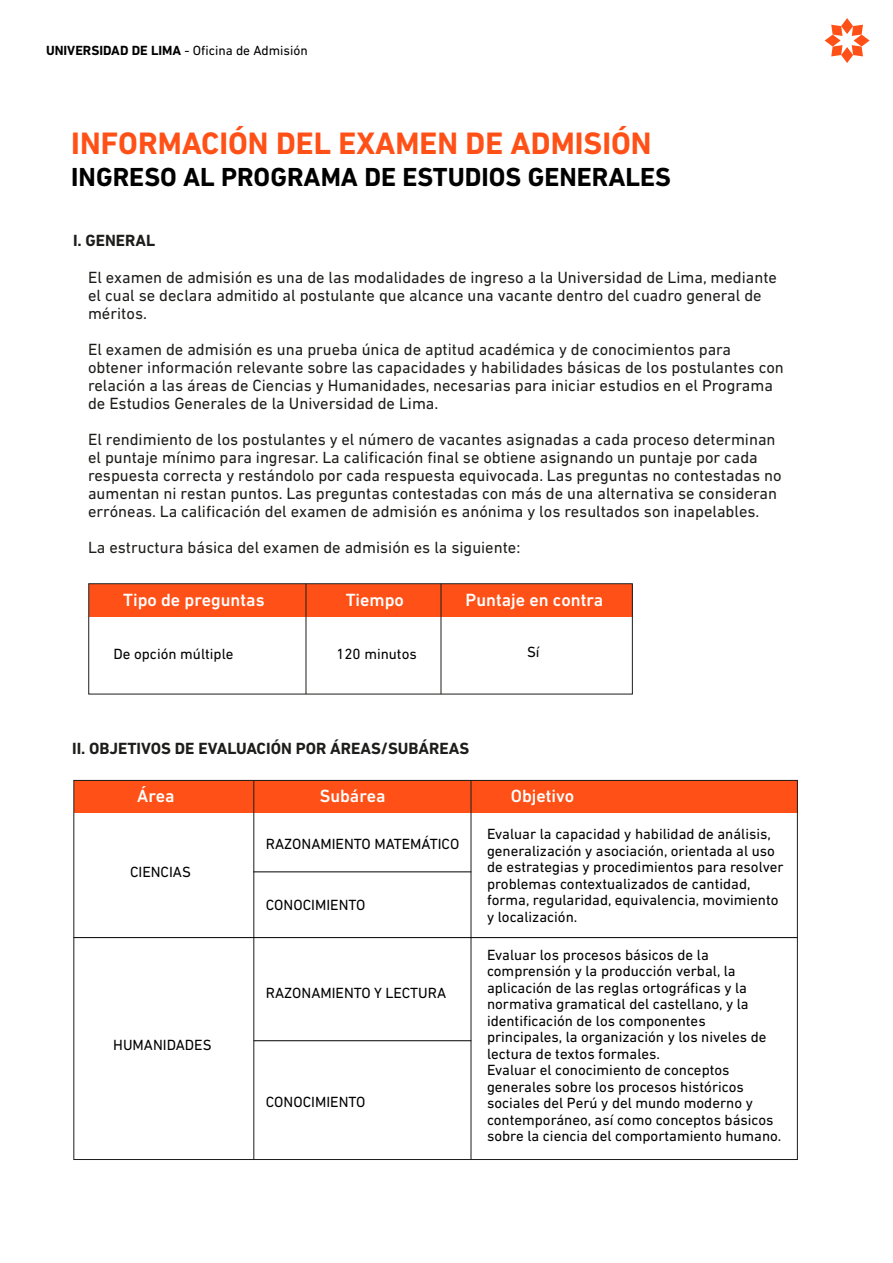
<style>
.page{position:relative;width:893px;height:1263px;background:#fff}
.page>*{position:absolute;margin:0;border:0;box-sizing:border-box;transform-origin:0 0}
.t1{font:700 31.5px "DIN Next LT Pro";color:#ff5117}
.t2{font:700 26.55px "DIN Next LT Pro";color:#000}
.t3{font:500 18px "DIN Next LT Pro";color:#fff}
.t4{font:16.5px/18px "DIN Next LT Pro";color:#1d1d1b}
.t5{font:700 16.5px "DIN Next LT Pro";color:#1d1d1b}
.t6{font:15px/16.5px "DIN Next LT Pro";color:#000}
.t7{font:13.5px "DIN Next LT Pro";color:#000}
.s1{font-weight:700}
</style>
<div class="page">
<div style="left:89px;top:584px;width:543px;height:33px;background:#ff5117"></div>
<div style="left:88px;top:583px;width:545px;height:111px;border:1px solid #1d1d1b"></div>
<hr style="left:306px;top:584px;width:1px;height:110px;background:#1d1d1b">
<hr style="left:441px;top:584px;width:1px;height:110px;background:#1d1d1b">
<svg style="left:825px;top:18px;width:45px;height:45px"></svg>
<div style="left:74px;top:780px;width:723px;height:33px;background:#ff5117"></div>
<hr style="left:253px;top:780px;width:1px;height:379px;background:#1d1d1b">
<hr style="left:471px;top:780px;width:1px;height:379px;background:#1d1d1b">
<hr style="left:253px;top:871px;width:218px;height:1px;background:#000">
<hr style="left:74px;top:937px;width:723px;height:1px;background:#000">
<hr style="left:254px;top:1040px;width:217px;height:1px;background:#000">
<p class="t7" style="left:46px;top:43px;width:263px"><span class="s1">UNIVERSIDAD DE LIMA</span> - Oficina de Admisión</p>
<h1 class="t1" style="left:71px;top:125px;width:582px">INFORMACIÓN DEL EXAMEN DE ADMISIÓN</h1>
<h2 class="t2" style="left:71px;top:162px;width:601px">INGRESO AL PROGRAMA DE ESTUDIOS GENERALES</h2>
<p class="t5" style="left:73px;top:230px;width:84px">I. GENERAL</p>
<p class="t4" style="left:88px;top:268px;width:690px">El examen de admisión es una de las modalidades de ingreso a la Universidad de Lima, mediante el cual se declara admitido al postulante que alcance una vacante dentro del cuadro general de méritos.</p>
<p class="t4" style="left:88px;top:340px;width:697px">El examen de admisión es una prueba única de aptitud académica y de conocimientos para obtener información relevante sobre las capacidades y habilidades básicas de los postulantes con relación a las áreas de Ciencias y Humanidades, necesarias para iniciar estudios en el Programa de Estudios Generales de la Universidad de Lima.</p>
<p class="t4" style="left:88px;top:430px;width:695px">El rendimiento de los postulantes y el número de vacantes asignadas a cada proceso determinan el puntaje mínimo para ingresar. La calificación final se obtiene asignando un puntaje por cada respuesta correcta y restándolo por cada respuesta equivocada. Las preguntas no contestadas no aumentan ni restan puntos. Las preguntas contestadas con más de una alternativa se consideran erróneas. La calificación del examen de admisión es anónima y los resultados son inapelables.</p>
<p class="t4" style="left:88px;top:538px;width:434px">La estructura básica del examen de admisión es la siguiente:</p>
<p class="t3" style="left:123px;top:589px;width:143px">Tipo de preguntas</p>
<p class="t3" style="left:346px;top:589px;width:60px">Tiempo</p>
<p class="t3" style="left:466px;top:589px;width:139px">Puntaje en contra</p>
<p class="t6" style="left:114px;top:645px;width:121px">De opción múltiple</p>
<p class="t6" style="left:336px;top:645px;width:82px">120 minutos</p>
<p class="t6" style="left:527px;top:644px;width:14px">Sí</p>
<p class="t5" style="left:72px;top:739px;width:399px">II. OBJETIVOS DE EVALUACIÓN POR ÁREAS/SUBÁREAS</p>
<p class="t3" style="left:137px;top:786px;width:39px">Área</p>
<p class="t6" style="left:130px;top:863px;width:62px">CIENCIAS</p>
<p class="t6" style="left:113px;top:1037px;width:100px">HUMANIDADES</p>
<p class="t3" style="left:320px;top:786px;width:67px">Subárea</p>
<p class="t3" style="left:511px;top:786px;width:65px">Objetivo</p>
<p class="t6" style="left:266px;top:836px;width:195px">RAZONAMIENTO MATEMÁTICO</p>
<p class="t6" style="left:266px;top:896px;width:101px">CONOCIMIENTO</p>
<p class="t6" style="left:266px;top:984px;width:182px">RAZONAMIENTO Y LECTURA</p>
<p class="t6" style="left:266px;top:1093px;width:101px">CONOCIMIENTO</p>
<p class="t6" style="left:487px;top:826px;width:298px">Evaluar la capacidad y habilidad de análisis, generalización y asociación, orientada al uso de estrategias y procedimientos para resolver problemas contextualizados de cantidad, forma, regularidad, equivalencia, movimiento y localización.</p>
<p class="t6" style="left:487px;top:946px;width:296px">Evaluar los procesos básicos de la comprensión y la producción verbal, la aplicación de las reglas ortográficas y la normativa gramatical del castellano, y la identificación de los componentes principales, la organización y los niveles de lectura de textos formales.<br>Evaluar el conocimiento de conceptos generales sobre los procesos históricos sociales del Perú y del mundo moderno y contemporáneo, así como conceptos básicos sobre la ciencia del comportamiento humano.</p>
</div>
